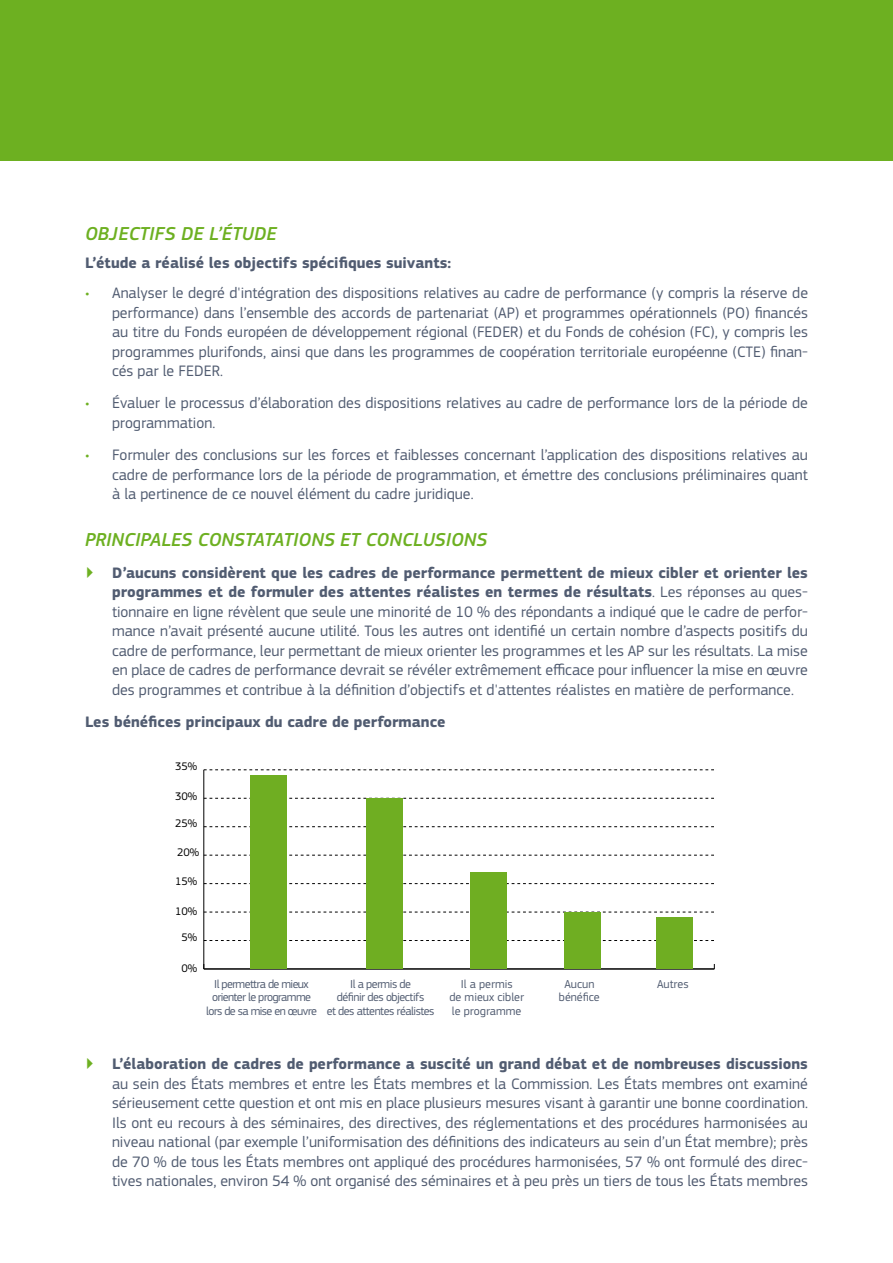
<style>
.page{position:relative;width:893px;height:1263px;background:#fff}
.page>*{position:absolute;margin:0;border:0;box-sizing:border-box;transform-origin:0 0}
.t1{font:italic 500 19.5px "EC Square Sans Pro";color:#6db021}
.t2{font:15.75px/19.5px "EC Square Sans Pro";color:#515c71;text-align:justify}
.t3{font:700 15.75px "EC Square Sans Pro";color:#515c71}
.t4{font:12px/13.5px "EC Square Sans Pro";letter-spacing:-.04em;color:#515c71;text-align:center}
.t5{font:12px/13.5px "EC Square Sans Pro";color:#515c71;text-align:center}
.t6{font:11.4px "EC Square Sans Pro";color:#000}
.s1{color:#6db021}
.s2{font-weight:700}
</style>
<div class="page">
<div style="left:0;top:0;width:893px;height:160px;background:#6db021"></div>
<hr style="left:203px;top:770px;width:1px;height:199px;background:#000">
<hr style="left:204px;top:968px;width:510px;height:1px;background:#000">
<svg style="left:204px;top:940px;width:510px;height:1px"></svg>
<svg style="left:204px;top:912px;width:510px;height:1px"></svg>
<svg style="left:204px;top:883px;width:510px;height:1px"></svg>
<svg style="left:204px;top:855px;width:510px;height:1px"></svg>
<svg style="left:204px;top:826px;width:510px;height:1px"></svg>
<svg style="left:204px;top:798px;width:510px;height:1px"></svg>
<svg style="left:204px;top:769px;width:510px;height:1px"></svg>
<div style="left:656px;top:918px;width:37px;height:51px;background:#6fae22"></div>
<div style="left:564px;top:912px;width:37px;height:57px;background:#6fae22"></div>
<div style="left:470px;top:872px;width:36px;height:97px;background:#6fae22"></div>
<div style="left:366px;top:798px;width:36px;height:171px;background:#6fae22"></div>
<div style="left:250px;top:775px;width:36px;height:194px;background:#6fae22"></div>
<p class="t1" style="left:85px;top:222px;width:193px">OBJECTIFS DE L’ÉTUDE</p>
<p class="t3" style="left:85px;top:253px;width:368px">L’étude a réalisé les objectifs spécifiques suivants:</p>
<p class="t2" style="left:112px;top:283px;width:697px;text-indent:-27px"><span class="s1">•</span> Analyser le degré d'intégration des dispositions relatives au cadre de performance (y compris la réserve de performance) dans l’ensemble des accords de partenariat (AP) et programmes opérationnels (PO) financés au titre du Fonds européen de développement régional (FEDER) et du Fonds de cohésion (FC), y compris les programmes plurifonds, ainsi que dans les programmes de coopération territoriale européenne (CTE) finan&shy;cés par le FEDER.</p>
<p class="t2" style="left:112px;top:393px;width:697px;text-indent:-27px"><span class="s1">•</span> Évaluer le processus d’élaboration des dispositions relatives au cadre de performance lors de la période de programmation.</p>
<p class="t2" style="left:112px;top:445px;width:697px;text-indent:-27px"><span class="s1">•</span> Formuler des conclusions sur les forces et faiblesses concernant l’application des dispositions relatives au cadre de performance lors de la période de programmation, et émettre des conclusions préliminaires quant à la pertinence de ce nouvel élément du cadre juridique.</p>
<p class="t1" style="left:85px;top:528px;width:404px">PRINCIPALES CONSTATATIONS ET CONCLUSIONS</p>
<p class="t2" style="left:112px;top:563px;width:697px;text-indent:-27px"><span class="s1">▶</span> <span class="s2">D’aucuns considèrent que les cadres de performance permettent de mieux cibler et orienter les programmes et de formuler des attentes réalistes en termes de résultats</span>. Les réponses au ques&shy;tionnaire en ligne révèlent que seule une minorité de 10 % des répondants a indiqué que le cadre de perfor&shy;mance n’avait présenté aucune utilité. Tous les autres ont identifié un certain nombre d’aspects positifs du cadre de performance, leur permettant de mieux orienter les programmes et les AP sur les résultats. La mise en place de cadres de performance devrait se révéler extrêmement efficace pour influencer la mise en œuvre des programmes et contribue à la définition d’objectifs et d'attentes réalistes en matière de performance.</p>
<p class="t3" style="left:85px;top:712px;width:362px">Les bénéfices principaux du cadre de performance</p>
<p class="t6" style="left:175px;top:760px;width:24px">35%</p>
<p class="t6" style="left:175px;top:790px;width:24px">30%</p>
<p class="t6" style="left:175px;top:817px;width:24px">25%</p>
<p class="t6" style="left:177px;top:846px;width:24px">20%</p>
<p class="t6" style="left:175px;top:875px;width:24px">15%</p>
<p class="t6" style="left:175px;top:904px;width:24px">10%</p>
<p class="t6" style="left:181px;top:931px;width:17px">5%</p>
<p class="t6" style="left:181px;top:961px;width:17px">0%</p>
<p class="t4" style="left:206px;top:977px;width:112px">Il permettra de mieux orienter le programme lors de sa mise en œuvre</p>
<p class="t4" style="left:327px;top:977px;width:109px">Il a permis de<br>définir des objectifs<br>et des attentes réalistes</p>
<p class="t5" style="left:449px;top:977px;width:76px">Il a permis<br>de mieux cibler le programme</p>
<p class="t5" style="left:559px;top:977px;width:42px">Aucun bénéfice</p>
<p class="t4" style="left:657px;top:977px;width:33px">Autres</p>
<p class="t2" style="left:112px;top:1054px;width:697px;text-indent:-27px"><span class="s1">▶</span> <span class="s2">L’élaboration de cadres de performance a suscité un grand débat et de nombreuses discussions </span>au sein des États membres et entre les États membres et la Commission. Les États membres ont examiné sérieusement cette question et ont mis en place plusieurs mesures visant à garantir une bonne coordination.<br>Ils ont eu recours à des séminaires, des directives, des réglementations et des procédures harmonisées au niveau national (par exemple l’uniformisation des définitions des indicateurs au sein d’un État membre); près de 70 % de tous les États membres ont appliqué des procédures harmonisées, 57 % ont formulé des direc&shy;tives nationales, environ 54 % ont organisé des séminaires et à peu près un tiers de tous les États membres</p>
</div>
